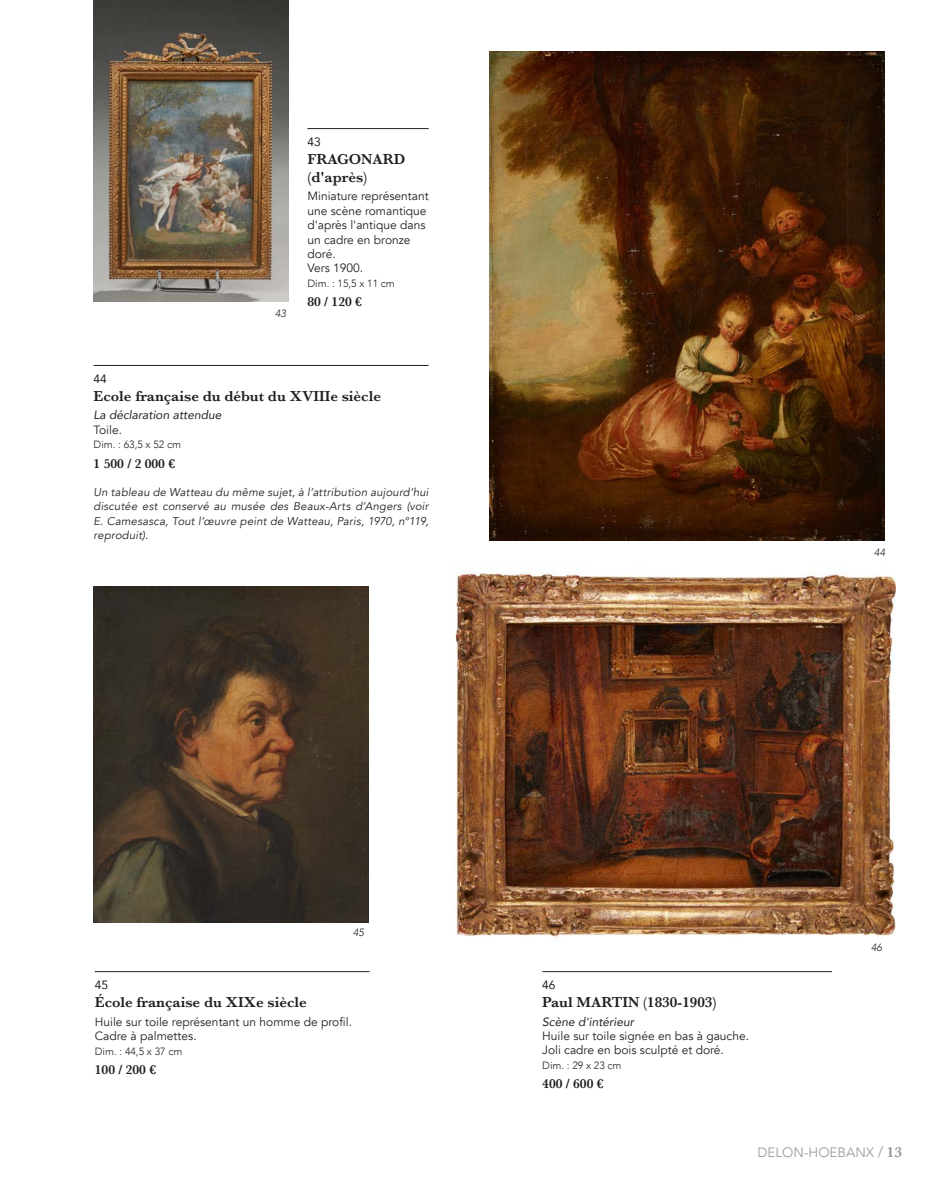
<style>
.page{position:relative;width:936px;height:1191px;background:#fff}
.page>*{position:absolute;margin:0;border:0;box-sizing:border-box;transform-origin:0 0}
.t1{font:600 15px/18px "Baskerville";color:#231f20}
.t2{font:600 13.5px "Baskerville";color:#231f20}
.t3{font:300 13.5px "Avenir";color:#939598}
.t4{font:12px/14.4px "Avenir";color:#231f20}
.t5{font:italic 12px "Avenir";color:#231f20}
.t6{font:12px "Avenir";color:#231f20}
.t7{font:italic 11.25px/14.2px "Avenir";letter-spacing:.015em;color:#231f20;text-align:justify}
.t8{font:300 10.5px "Avenir";color:#231f20}
.t9{font:italic 300 10.5px "Avenir";color:#231f20}
.s1{font-size:15px}
.s2{font-family:"Baskerville";font-weight:600;font-size:15px}
</style>
<div class="page">
<img style="left:93px;top:0;width:196px;height:302px">
<hr style="left:307px;top:128px;width:121px;height:1px;background:#231f20">
<img style="left:489px;top:51px;width:395px;height:490px">
<hr style="left:94px;top:365px;width:334px;height:1px;background:#231f20">
<img style="left:455px;top:572px;width:440px;height:366px">
<hr style="left:542px;top:971px;width:289px;height:1px;background:#231f20">
<img style="left:93px;top:587px;width:275px;height:335px">
<hr style="left:95px;top:971px;width:274px;height:1px;background:#231f20">
<p class="t9" style="left:275px;top:306px;width:12px">43</p>
<p class="t6" style="left:307px;top:134px;width:15px">43</p>
<p class="t1" style="left:307px;top:150px;width:99px">FRAGONARD (d'après)</p>
<p class="t4" style="left:307px;top:189px;width:123px">Miniature représentant une scène romantique d'après l'antique dans un cadre en bronze doré.<br>Vers 1900.</p>
<p class="t8" style="left:307px;top:277px;width:89px">Dim. : 15,5 x 11 cm</p>
<p class="t2" style="left:307px;top:294px;width:56px">80 / 120 €</p>
<p class="t6" style="left:94px;top:371px;width:15px">44</p>
<p class="t1" style="left:94px;top:387px;width:289px">Ecole française du début du XVIIIe siècle</p>
<p class="t5" style="left:94px;top:407px;width:129px">La déclaration attendue</p>
<p class="t4" style="left:94px;top:423px;width:30px">Toile.</p>
<p class="t8" style="left:94px;top:438px;width:89px">Dim. : 63,5 x 52 cm</p>
<p class="t2" style="left:94px;top:455px;width:83px">1 500 / 2 000 €</p>
<p class="t7" style="left:94px;top:485px;width:336px">Un tableau de Watteau du même sujet, à l’attribution aujourd’hui discutée est conservé au musée des Beaux-Arts d’Angers (voir E. Camesasca, Tout l’œuvre peint de Watteau, Paris, 1970, n°119, reproduit).</p>
<p class="t9" style="left:874px;top:546px;width:12px">44</p>
<p class="t9" style="left:353px;top:925px;width:12px">45</p>
<p class="t6" style="left:95px;top:976px;width:15px">45</p>
<p class="t1" style="left:95px;top:993px;width:213px">École française du XIXe siècle</p>
<p class="t4" style="left:95px;top:1014px;width:259px">Huile sur toile représentant un homme de profil.<br>Cadre à palmettes.</p>
<p class="t8" style="left:95px;top:1044px;width:89px">Dim. : 44,5 x 37 cm</p>
<p class="t2" style="left:95px;top:1061px;width:63px">100 / 200 €</p>
<p class="t6" style="left:542px;top:976px;width:15px">46</p>
<p class="t1" style="left:542px;top:993px;width:176px">Paul MARTIN (1830-1903)</p>
<p class="t5" style="left:542px;top:1013px;width:93px">Scène d'intérieur</p>
<p class="t4" style="left:542px;top:1029px;width:208px">Huile sur toile signée en bas à gauche.<br>Joli cadre en bois sculpté et doré.</p>
<p class="t8" style="left:542px;top:1058px;width:81px">Dim. : 29 x 23 cm</p>
<p class="t2" style="left:542px;top:1076px;width:63px">400 / 600 €</p>
<p class="t9" style="left:871px;top:940px;width:12px">46</p>
<p class="t3" style="left:757px;top:1143px;width:146px">DELON-HOEBANX <span class="s1">/</span> <span class="s2">13</span></p>
</div>
